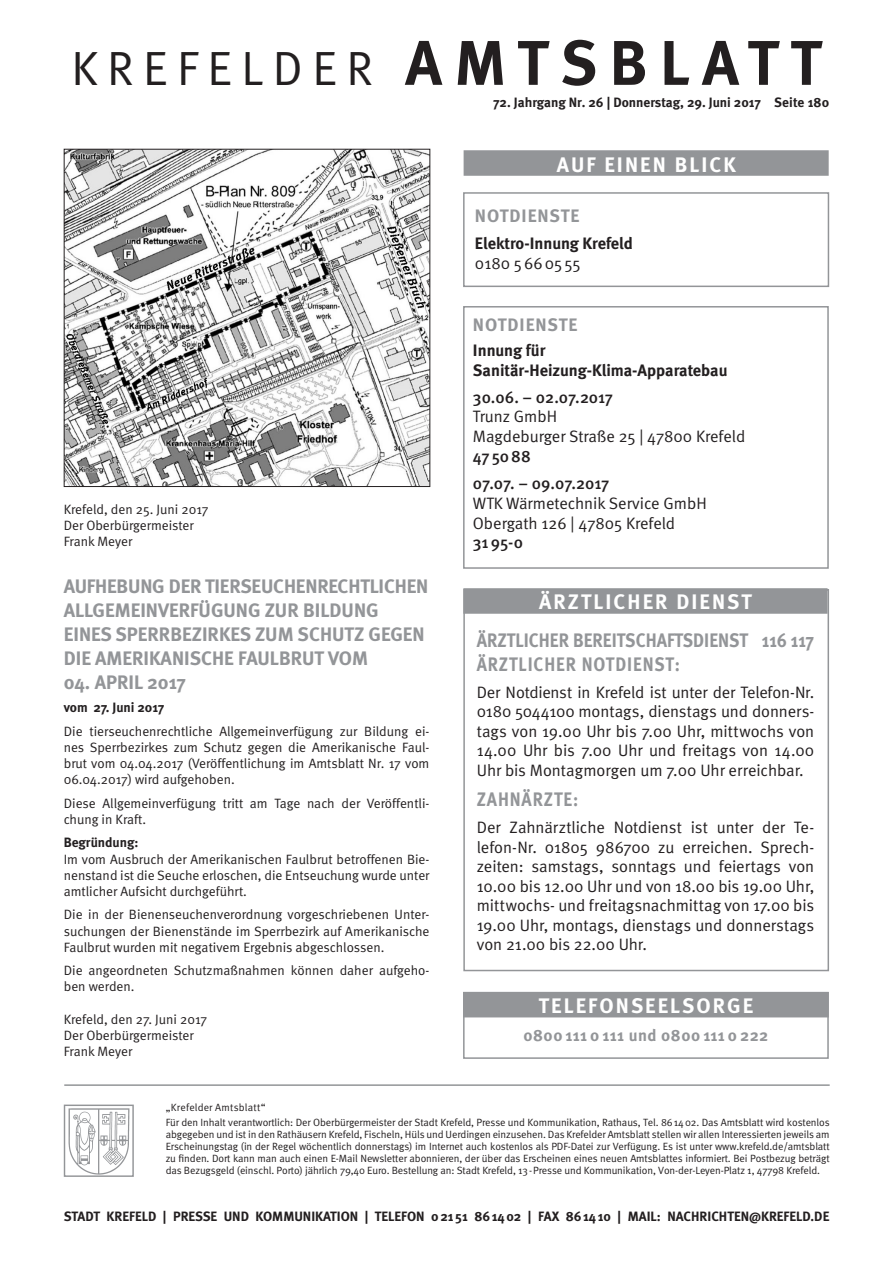
<style>
.page{position:relative;width:893px;height:1263px;background:#fff}
.page>*{position:absolute;margin:0;border:0;box-sizing:border-box;transform-origin:0 0}
.t1{font:48px "Meta Normal";letter-spacing:.2em;color:#231f20}
.Balken{font:700 21px "Meta";letter-spacing:.1em;color:#fff}
._13_p_Headline_grau{font:700 19.5px/24px "Meta";color:#939598}
._13_p_Headline_grau-2{font:700 19.5px "Meta";color:#939598;scale:.91 1}
._13_p_Headline_grau-3{font:700 19.5px "Meta";letter-spacing:.05em;color:#939598;scale:.9 1}
._13_p_Headline_grau-4{font:700 18px "Meta";letter-spacing:.05em;color:#939598}
.Fließtext_schwarz_9p{font:16.5px/19.5px "Meta Normal";color:#231f20;text-align:justify}
._9_p_schwarz_fett{font:700 16.5px "Meta";color:#231f20}
.Fließtext_schwarz_9p-2{font:500 16.5px "Meta";color:#231f20}
.t2{font:700 16.5px "Meta";letter-spacing:.025em;color:#939598}
.Fließtext_schwarz_9p-3{font:13.5px/16.2px "Meta Normal";color:#231f20;text-align:justify}
._9_p_schwarz_fett-2{font:700 13.5px "Meta";color:#231f20}
.t3{font:10.5px/12px "Meta Normal";letter-spacing:-.01em;color:#231f20;text-align:justify}
.t4{font:10.5px "Meta Normal";letter-spacing:.02em;color:#231f20}
.s1{font-family:"Meta";font-weight:700;font-size:63px}
</style>
<div class="page">
<img style="left:66px;top:151px;width:362px;height:334px">
<div style="left:64px;top:149px;width:366px;height:338px;border:1px solid #231f20"></div>
<img style="left:69px;top:1108px;width:60px;height:66px">
<div style="left:64px;top:1104px;width:70px;height:73px;border:1px solid #939598"></div>
<hr style="left:64px;top:1084px;width:766px;height:2px;background:#939598">
<div style="left:463px;top:306px;width:366px;height:263px;border:2px solid #939598"></div>
<div style="left:464px;top:150px;width:365px;height:26px;background:#939598"></div>
<div style="left:463px;top:192px;width:366px;height:95px;border:2px solid #939598"></div>
<div style="left:463px;top:588px;width:364px;height:26px;background:#939598"></div>
<div style="left:463px;top:589px;width:366px;height:382px;border:2px solid #939598"></div>
<div style="left:463px;top:992px;width:366px;height:67px;border:2px solid #939598"></div>
<div style="left:463px;top:992px;width:366px;height:25px;background:#939598"></div>
<h1 class="t1" style="left:71px;top:40px;width:751px">KREFELDER <span class="s1">AMTSBLATT</span></h1>
<p class="_9_p_schwarz_fett-2" style="left:493px;top:94px;width:337px">72. Jahrgang Nr. 26 | Donnerstag, 29. Juni 2017 Seite 180</p>
<p class="Fließtext_schwarz_9p-3" style="left:64px;top:501px;width:146px">Krefeld, den 25. Juni 2017</p>
<p class="Fließtext_schwarz_9p-3" style="left:64px;top:517px;width:131px">Der Oberbürgermeister</p>
<p class="Fließtext_schwarz_9p-3" style="left:64px;top:533px;width:70px">Frank Meyer</p>
<p class="_13_p_Headline_grau" style="left:64px;top:574px;width:366px">AUFHEBUNG DER TIERSEUCHENRECHTLICHEN</p>
<p class="_13_p_Headline_grau" style="left:64px;top:598px;width:362px">ALLGEMEINVERFÜGUNG ZUR BILDUNG<br>EINES SPERRBEZIRKES ZUM SCHUTZ GEGEN<br>DIE AMERIKANISCHE FAULBRUT VOM</p>
<p class="_13_p_Headline_grau" style="left:64px;top:670px;width:124px">04. APRIL 2017</p>
<p class="_9_p_schwarz_fett-2" style="left:64px;top:699px;width:102px">vom 27. Juni 2017</p>
<p class="Fließtext_schwarz_9p-3" style="left:64px;top:723px;width:367px">Die tierseuchenrechtliche Allgemeinverfügung zur Bildung ei&shy;nes Sperrbezirkes zum Schutz gegen die Amerikanische Faul&shy;brut vom 04.04.2017 (Veröffentlichung im Amtsblatt Nr. 17 vom 06.04.2017) wird aufgehoben.</p>
<p class="Fließtext_schwarz_9p-3" style="left:64px;top:795px;width:367px">Diese Allgemeinverfügung tritt am Tage nach der Veröffentli&shy;chung in Kraft.</p>
<p class="_9_p_schwarz_fett-2" style="left:64px;top:834px;width:76px">Begründung:</p>
<p class="Fließtext_schwarz_9p-3" style="left:64px;top:851px;width:367px">Im vom Ausbruch der Amerikanischen Faulbrut betroffenen Bie&shy;nenstand ist die Seuche erloschen, die Entseuchung wurde unter amtlicher Aufsicht durchgeführt.</p>
<p class="Fließtext_schwarz_9p-3" style="left:64px;top:906px;width:367px">Die in der Bienenseuchenverordnung vorgeschriebenen Unter&shy;suchungen der Bienenstände im Sperrbezirk auf Amerikanische Faulbrut wurden mit negativem Ergebnis abgeschlossen.</p>
<p class="Fließtext_schwarz_9p-3" style="left:64px;top:962px;width:367px">Die angeordneten Schutzmaßnahmen können daher aufgeho&shy;ben werden.</p>
<p class="Fließtext_schwarz_9p-3" style="left:64px;top:1011px;width:145px">Krefeld, den 27. Juni 2017</p>
<p class="Fließtext_schwarz_9p-3" style="left:64px;top:1027px;width:131px">Der Oberbürgermeister</p>
<p class="Fließtext_schwarz_9p-3" style="left:64px;top:1043px;width:70px">Frank Meyer</p>
<p class="Balken" style="left:557px;top:151px;width:180px">AUF EINEN BLICK</p>
<p class="_13_p_Headline_grau-4" style="left:475px;top:204px;width:106px">NOTDIENSTE</p>
<p class="_9_p_schwarz_fett" style="left:475px;top:233px;width:159px">Elektro-Innung Krefeld</p>
<p class="Fließtext_schwarz_9p" style="left:475px;top:253px;width:107px">0180 56605 55</p>
<p class="_13_p_Headline_grau-4" style="left:473px;top:313px;width:106px">NOTDIENSTE</p>
<p class="_9_p_schwarz_fett" style="left:473px;top:340px;width:74px">Innung für</p>
<p class="_9_p_schwarz_fett" style="left:473px;top:359px;width:256px">Sanitär-Heizung-Klima-Apparatebau</p>
<p class="Fließtext_schwarz_9p-2" style="left:473px;top:387px;width:142px">30.06. – 02.07.2017</p>
<p class="Fließtext_schwarz_9p" style="left:473px;top:407px;width:86px">Trunz GmbH</p>
<p class="Fließtext_schwarz_9p" style="left:473px;top:427px;width:274px">Magdeburger Straße 25 | 47800 Krefeld</p>
<p class="Fließtext_schwarz_9p-2" style="left:473px;top:447px;width:59px">475088</p>
<p class="Fließtext_schwarz_9p-2" style="left:473px;top:474px;width:138px">07.07. – 09.07.2017</p>
<p class="Fließtext_schwarz_9p" style="left:473px;top:493px;width:235px">WTK Wärmetechnik Service GmbH</p>
<p class="Fließtext_schwarz_9p" style="left:473px;top:513px;width:204px">Obergath 126 | 47805 Krefeld</p>
<p class="Fließtext_schwarz_9p-2" style="left:473px;top:533px;width:52px">3195-0</p>
<p class="Balken" style="left:539px;top:589px;width:214px">ÄRZTLICHER DIENST</p>
<p class="_13_p_Headline_grau-2" style="left:477px;top:628px;width:372px">ÄRZTLICHER BEREITSCHAFTSDIENST 116 117</p>
<p class="_13_p_Headline_grau-3" style="left:477px;top:652px;width:227px">ÄRZTLICHER NOTDIENST:</p>
<p class="Fließtext_schwarz_9p" style="left:477px;top:682px;width:339px">Der Notdienst in Krefeld ist unter der Telefon-Nr.<br>0180 5044100 montags, dienstags und donners&shy;tags von 19.00 Uhr bis 7.00 Uhr, mittwochs von 14.00 Uhr bis 7.00 Uhr und freitags von 14.00<br>Uhr bis Montagmorgen um 7.00 Uhr erreichbar.</p>
<p class="_13_p_Headline_grau-3" style="left:477px;top:787px;width:114px">ZAHNÄRZTE:</p>
<p class="Fließtext_schwarz_9p" style="left:477px;top:817px;width:339px">Der Zahnärztliche Notdienst ist unter der Te&shy;lefon-Nr. 01805 986700 zu erreichen. Sprech&shy;zeiten: samstags, sonntags und feiertags von 10.00 bis 12.00 Uhr und von 18.00 bis 19.00 Uhr, mittwochs- und freitagsnachmittag von 17.00 bis 19.00 Uhr, montags, dienstags und donnerstags von 21.00 bis 22.00 Uhr.</p>
<p class="Balken" style="left:539px;top:992px;width:216px">TELEFONSEELSORGE</p>
<p class="t2" style="left:523px;top:1025px;width:246px">0800 111 0 111 und 0800 111 0 222</p>
<p class="t4" style="left:166px;top:1101px;width:101px">„Krefelder Amtsblatt“</p>
<p class="t3" style="left:166px;top:1116px;width:665px">Für den Inhalt verantwortlich: Der Oberbürgermeister der Stadt Krefeld, Presse und Kommunikation, Rathaus, Tel. 861402. Das Amtsblatt wird kostenlos abgegeben und ist in den Rathäusern Krefeld, Fischeln, Hüls und Uerdingen einzusehen. Das Krefelder Amtsblatt stellen wir allen Interessierten jeweils am Erscheinungstag (in der Regel wöchentlich donnerstags) im Internet auch kostenlos als PDF-Datei zur Verfügung. Es ist unter www.krefeld.de/amtsblatt zu finden. Dort kann man auch einen E-Mail Newsletter abonnieren, der über das Erscheinen eines neuen Amtsblattes informiert. Bei Postbezug beträgt das Bezugsgeld (einschl. Porto) jährlich 79,40 Euro. Bestellung an: Stadt Krefeld, 13-Presse und Kommunikation, Von-der-Leyen-Platz 1, 47798 Krefeld.</p>
<p class="_9_p_schwarz_fett-2" style="left:64px;top:1207px;width:767px">STADT KREFELD | PRESSE UND KOMMUNIKATION | TELEFON 02151 861402 | FAX 861410 | MAIL: NACHRICHTEN@KREFELD.DE</p>
</div>
